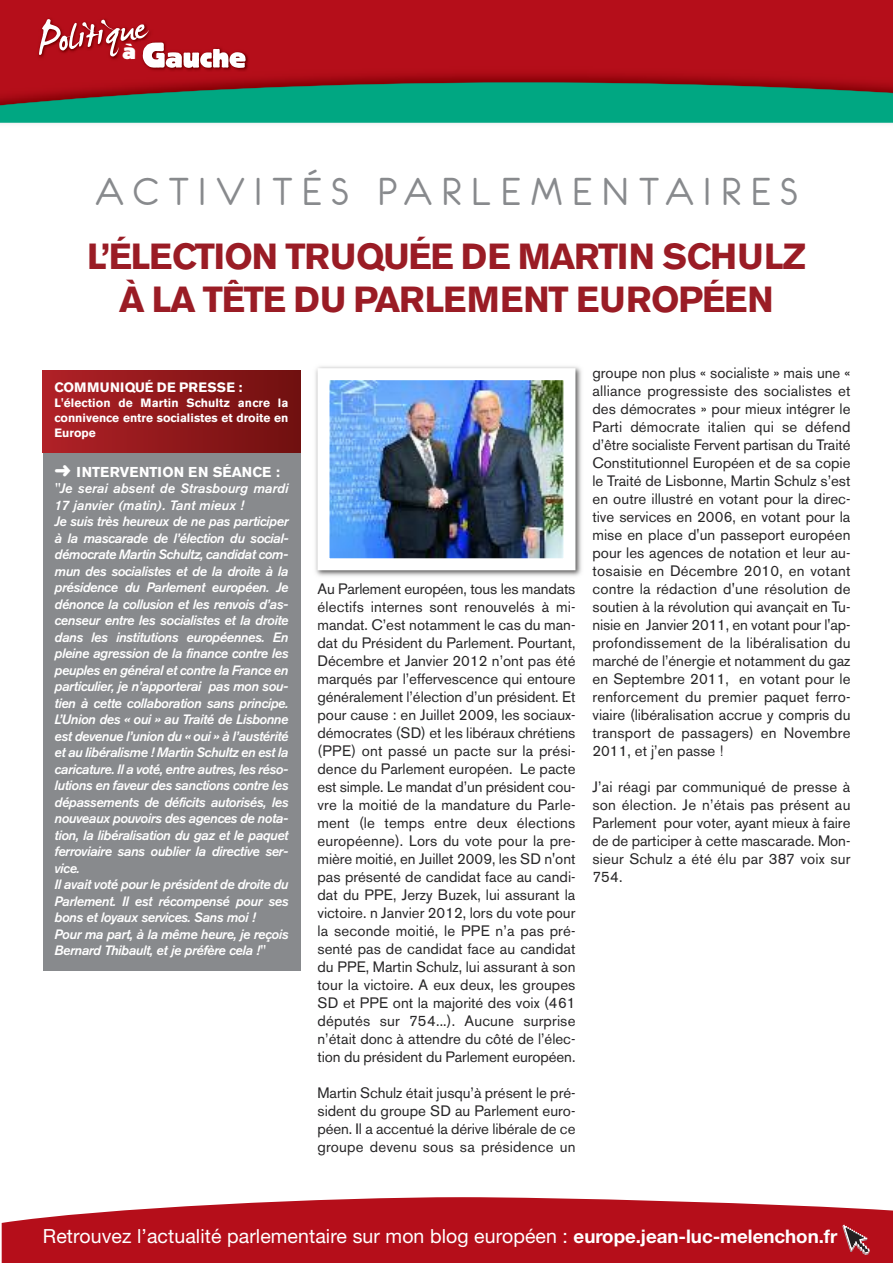
<style>
.page{position:relative;width:893px;height:1263px;background:#fff}
.page>*{position:absolute;margin:0;border:0;box-sizing:border-box;transform-origin:0 0}
.t1{font:62.7px "James Fajardo";color:#fff}
.t2{font:43.5px "Eurofurenceregular";letter-spacing:.225em;color:#888a8d}
.t3{font:700 36px/43.2px "Akzidenz Grotesk BE";letter-spacing:-.035em;color:#9a1c25;text-align:center}
.t4{font:21.3px "B Block";color:#fff}
.t5{font:19.5px "Helvetica Neue";letter-spacing:.005em;color:#fff}
.t6{font:15px/18px "Akzidenz Grotesk BE";color:#272627;text-align:justify}
.t7{font:700 14.25px "Akzidenz Grotesk BE";color:#fff}
.t8{font:italic 500 13.5px/16.5px "Akzidenz Grotesk BE";letter-spacing:-.03em;color:#fff}
.t9{font:700 13.5px "Akzidenz Grotesk BE";letter-spacing:.03em;color:#fff}
.t10{font:700 12px/15px "Akzidenz Grotesk BE";color:#fff;text-align:justify}
.s1{font-weight:700;font-size:18.75px}
</style>
<div class="page">
<div style="left:0;top:0;width:893px;height:65px;background:#b50e1a"></div>
<svg style="left:2px;top:1197px;width:891px;height:66px;background:#bc2732"></svg>
<img style="left:0;top:65px;width:893px;height:59px">
<svg style="left:0;top:82px;width:893px;height:41px;background:#188f71"></svg>
<img style="left:31px;top:0;width:126px;height:73px">
<img style="left:66px;top:13px;width:84px;height:49px">
<img style="left:141px;top:41px;width:109px;height:31px">
<svg style="left:141px;top:41px;width:105px;height:27px"></svg>
<svg style="left:842px;top:1225px;width:28px;height:30px"></svg>
<div style="left:43px;top:435px;width:257px;height:536px;background:#888a8d"></div>
<div style="left:43px;top:371px;width:257px;height:81px;background:linear-gradient(to right,#b12127,#70100f)"></div>
<img style="left:315px;top:366px;width:267px;height:210px">
<img style="left:330px;top:381px;width:232px;height:176px">
<div style="left:317px;top:368px;width:258px;height:202px;border:12px solid #fff"></div>
<h1 class="t1" style="left:33px;top:10px;width:112px;rotate:-8deg">Politique</h1>
<h3 class="t4" style="left:123px;top:39px;width:15px">à</h3>
<h2 class="t2" style="left:95px;top:165px;width:704px">ACTIVITÉS PARLEMENTAIRES</h2>
<h3 class="t3" style="left:87px;top:237px;width:720px">L’ÉLECTION TRUQUÉE DE MARTIN SCHULZ<br>À LA TÊTE DU PARLEMENT EUROPÉEN</h3>
<p class="t9" style="left:55px;top:382px;width:190px">COMMUNIQUÉ DE PRESSE :</p>
<p class="t10" style="left:55px;top:396px;width:235px">L'élection de Martin Schultz ancre la connivence entre socialistes et droite en Europe</p>
<p class="t7" style="left:55px;top:466px;width:227px">➜ INTERVENTION EN SÉANCE :</p>
<p class="t8" style="left:55px;top:481px;width:235px">"Je serai absent de Strasbourg mardi 17 janvier (matin). Tant mieux !<br>Je suis très heureux de ne pas participer à la mascarade de l’élection du social&shy;démocrate Martin Schultz, candidat com&shy;mun des socialistes et de la droite à la présidence du Parlement européen. Je dénonce la collusion et les renvois d’as&shy;censeur entre les socialistes et la droite dans les institutions européennes. En pleine agression de la finance contre les peuples en général et contre la France en particulier, je n’apporterai pas mon sou&shy;tien à cette collaboration sans principe.<br>L’Union des « oui » au Traité de Lisbonne est devenue l’union du « oui » à l’austérité et au libéralisme ! Martin Schultz en est la caricature. Il a voté, entre autres, les réso&shy;lutions en faveur des sanctions contre les dépassements de déficits autorisés, les nouveaux pouvoirs des agences de nota&shy;tion, la libéralisation du gaz et le paquet ferroviaire sans oublier la directive ser&shy;vice.<br>Il avait voté pour le président de droite du Parlement. Il est récompensé pour ses bons et loyaux services. Sans moi !<br>Pour ma part, à la même heure, je reçois Bernard Thibault, et je préfère cela !"</p>
<p class="t6" style="left:317px;top:581px;width:259px">Au Parlement européen, tous les mandats électifs internes sont renouvelés à mi&shy;mandat. C’est notamment le cas du man&shy;dat du Président du Parlement. Pourtant, Décembre et Janvier 2012 n’ont pas été marqués par l’effervescence qui entoure généralement l’élection d’un président. Et pour cause : en Juillet 2009, les sociaux&shy;démocrates (SD) et les libéraux chrétiens (PPE) ont passé un pacte sur la prési&shy;dence du Parlement européen. Le pacte est simple. Le mandat d’un président cou&shy;vre la moitié de la mandature du Parle&shy;ment (le temps entre deux élections européenne). Lors du vote pour la pre&shy;mière moitié, en Juillet 2009, les SD n'ont pas présenté de candidat face au candi&shy;dat du PPE, Jerzy Buzek, lui assurant la victoire. n Janvier 2012, lors du vote pour la seconde moitié, le PPE n’a pas pré&shy;senté pas de candidat face au candidat du PPE, Martin Schulz, lui assurant à son tour la victoire. A eux deux, les groupes SD et PPE ont la majorité des voix (461 députés sur 754...). Aucune surprise n’était donc à attendre du côté de l’élec&shy;tion du président du Parlement européen.</p>
<p class="t6" style="left:317px;top:1085px;width:259px">Martin Schulz était jusqu’à présent le pré&shy;sident du groupe SD au Parlement euro&shy;péen. Il a accentué la dérive libérale de ce groupe devenu sous sa présidence un</p>
<p class="t6" style="left:592px;top:365px;width:259px">groupe non plus « socialiste » mais une « alliance progressiste des socialistes et des démocrates » pour mieux intégrer le Parti démocrate italien qui se défend d’être socialiste Fervent partisan du Traité Constitutionnel Européen et de sa copie le Traité de Lisbonne, Martin Schulz s’est en outre illustré en votant pour la direc&shy;tive services en 2006, en votant pour la mise en place d'un passeport européen pour les agences de notation et leur au&shy;tosaisie en Décembre 2010, en votant contre la rédaction d'une résolution de soutien à la révolution qui avançait en Tu&shy;nisie en Janvier 2011, en votant pour l'ap&shy;profondissement de la libéralisation du marché de l’énergie et notamment du gaz en Septembre 2011, en votant pour le renforcement du premier paquet ferro&shy;viaire (libéralisation accrue y compris du transport de passagers) en Novembre 2011, et j’en passe !</p>
<p class="t6" style="left:592px;top:779px;width:259px">J’ai réagi par communiqué de presse à son élection. Je n’étais pas présent au Parlement pour voter, ayant mieux à faire de de participer à cette mascarade. Mon&shy;sieur Schulz a été élu par 387 voix sur 754.</p>
<h3 class="t5" style="left:43px;top:1229px;width:796px">Retrouvez l’actualité parlementaire sur mon blog européen : <span class="s1">europe.jean-luc-melenchon.fr</span></h3>
</div>
